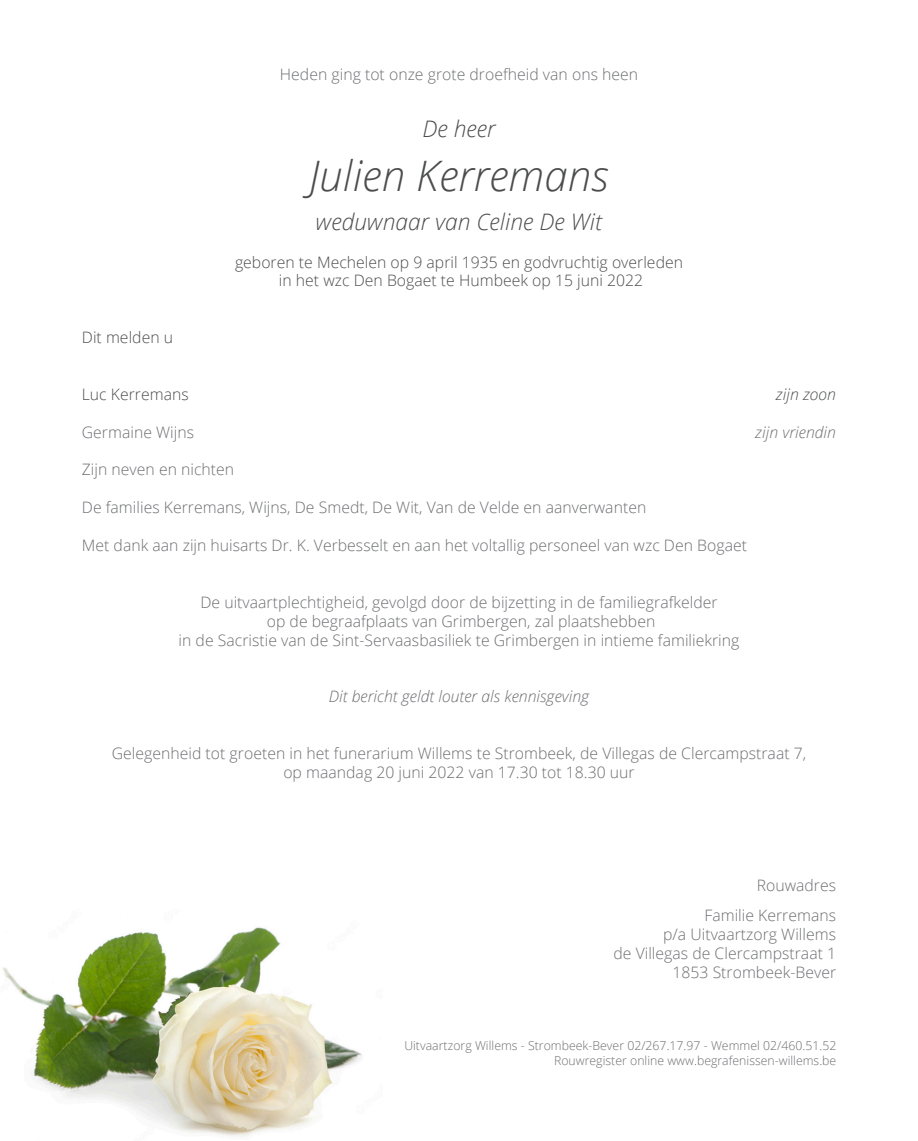
<style>
.page{position:relative;width:918px;height:1141px;background:#fff}
.page>*{position:absolute;margin:0;border:0;box-sizing:border-box;transform-origin:0 0}
.t1{font:italic 300 42px "Open Sans";color:#4b4c4d}
.t2{font:italic 300 22.75px "Open Sans";color:#4b4c4d}
.t3{font:300 15.75px/18.9px "Open Sans";color:#6c6d70;text-align:center}
.t4{font:300 15.75px/18.9px "Open Sans";color:#4b4c4d;text-align:center}
.t5{font:italic 300 15.75px "Open Sans";color:#6c6d70}
.t6{font:italic 300 15.75px "Open Sans";color:#4b4c4d}
.t7{font:300 12.25px/15.8px "Open Sans";color:#6c6d70;text-align:right}
</style>
<div class="page">
<img style="left:3px;top:927px;width:359px;height:209px">
<p class="t4" style="left:82px;top:328px;width:93px">Dit melden u</p>
<p class="t3" style="left:280px;top:65px;width:360px">Heden ging tot onze grote droefheid van ons heen</p>
<h2 class="t2" style="left:422px;top:113px;width:75px">De heer</h2>
<h1 class="t1" style="left:309px;top:147px;width:300px">Julien Kerremans</h1>
<h2 class="t2" style="left:316px;top:206px;width:287px">weduwnaar van Celine De Wit</h2>
<p class="t4" style="left:235px;top:252px;width:449px">geboren te Mechelen op 9 april 1935 en godvruchtig overleden in het wzc Den Bogaet te Humbeek op 15 juni 2022</p>
<p class="t4" style="left:82px;top:384px;width:108px">Luc Kerremans</p>
<p class="t6" style="left:776px;top:383px;width:62px">zijn zoon</p>
<p class="t3" style="left:82px;top:422px;width:114px">Germaine Wijns</p>
<p class="t5" style="left:755px;top:421px;width:82px">zijn vriendin</p>
<p class="t3" style="left:82px;top:460px;width:154px">Zijn neven en nichten</p>
<p class="t3" style="left:82px;top:498px;width:566px">De families Kerremans, Wijns, De Smedt, De Wit, Van de Velde en aanverwanten</p>
<p class="t3" style="left:82px;top:535px;width:666px">Met dank aan zijn huisarts Dr. K. Verbesselt en aan het voltallig personeel van wzc Den Bogaet</p>
<p class="t3" style="left:179px;top:592px;width:562px">De uitvaartplechtigheid, gevolgd door de bijzetting in de familiegrafkelder<br>op de begraafplaats van Grimbergen, zal plaatshebben<br>in de Sacristie van de Sint-Servaasbasiliek te Grimbergen in intieme familiekring</p>
<p class="t5" style="left:329px;top:686px;width:262px">Dit bericht geldt louter als kennisgeving</p>
<p class="t3" style="left:112px;top:743px;width:696px">Gelegenheid tot groeten in het funerarium Willems te Strombeek, de Villegas de Clercampstraat 7, op maandag 20 juni 2022 van 17.30 tot 18.30 uur</p>
<p class="t3" style="left:704px;top:870px;width:133px;line-height:29.8px;text-align:right">Rouwadres<br>Familie Kerremans</p>
<p class="t3" style="left:613px;top:924px;width:224px;text-align:right">p/a Uitvaartzorg Willems<br>de Villegas de Clercampstraat 1<br>1853 Strombeek-Bever</p>
<p class="t7" style="left:404px;top:1037px;width:433px">Uitvaartzorg Willems - Strombeek-Bever 02/267.17.97 - Wemmel 02/460.51.52<br>Rouwregister online www.begrafenissen-willems.be</p>
</div>
